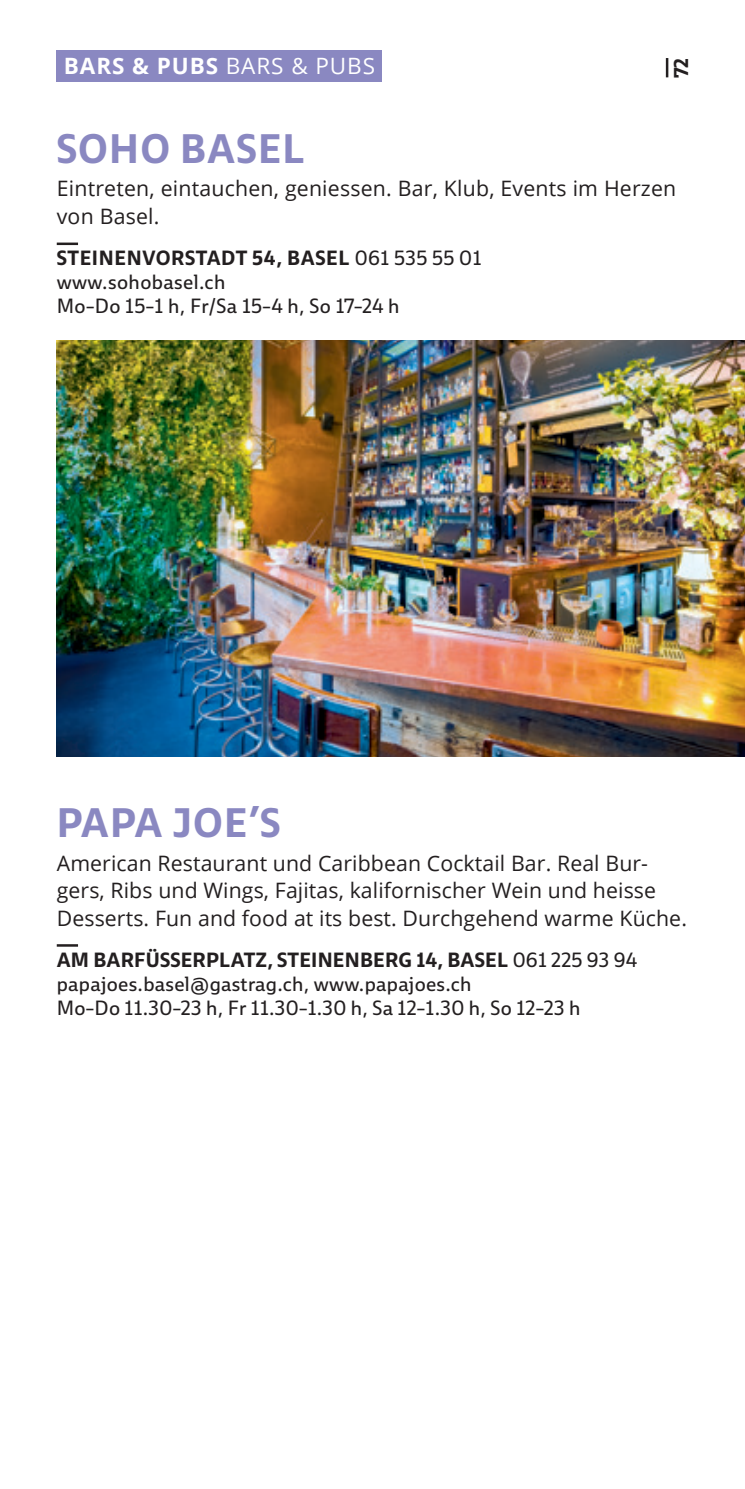
<style>
.page{position:relative;width:745px;height:1489px;background:#fff}
.page>*{position:absolute;margin:0;border:0;box-sizing:border-box;transform-origin:0 0}
.t1{font:700 40px "Ebony";letter-spacing:.03em;color:#8a88c1}
.t2{font:700 22.5px "Open Sans";letter-spacing:.04em;color:#fff}
.t3{font:21.25px/27.5px "Open Sans";letter-spacing:.005em;color:#231f20}
.t4{font:20px/23.8px "Ebony";letter-spacing:.015em;color:#231f20}
.t5{font:700 19.5px "Ebony";color:#231f20}
.s1{font-weight:400}
.s2{font-weight:700}
</style>
<div class="page">
<hr style="left:665px;top:58px;width:3px;height:19px;background:#231f20">
<hr style="left:57px;top:242px;width:21px;height:3px;background:#231f20">
<hr style="left:57px;top:944px;width:21px;height:2px;background:#231f20">
<img style="left:57px;top:340px;width:687px;height:416px">
<div style="left:57px;top:50px;width:325px;height:31px;background:#8a88c1"></div>
<p class="t2" style="left:64px;top:50px;width:312px">BARS &amp; PUBS <span class="s1">BARS &amp; PUBS</span></p>
<p class="t5" style="left:667px;top:78px;width:22px;rotate:-90deg">72</p>
<h1 class="t1" style="left:57px;top:121px;width:250px">SOHO BASEL</h1>
<p class="t3" style="left:57px;top:174px;width:620px">Eintreten, eintauchen, geniessen. Bar, Klub, Events im Herzen von Basel.</p>
<p class="t4" style="left:57px;top:246px;width:426px"><span class="s2">STEINENVORSTADT 54, BASEL</span> 061 535 55 01 www.sohobasel.ch<br>Mo–Do 15–1 h, Fr/Sa 15–4 h, So 17–24 h</p>
<h1 class="t1" style="left:57px;top:795px;width:225px">PAPA JOE’S</h1>
<p class="t3" style="left:57px;top:848px;width:631px">American Restaurant und Caribbean Cocktail Bar. Real Bur&shy;gers, Ribs und Wings, Fajitas, kalifornischer Wein und heisse<br>Desserts. Fun and food at its best. Durchgehend warme Küche.</p>
<p class="t4" style="left:57px;top:947px;width:581px"><span class="s2">AM BARFÜSSERPLATZ, STEINENBERG 14, BASEL</span> 061 225 93 94 papajoes.basel@gastrag.ch, www.papajoes.ch<br>Mo–Do 11.30–23 h, Fr 11.30–1.30 h, Sa 12–1.30 h, So 12–23 h</p>
</div>
